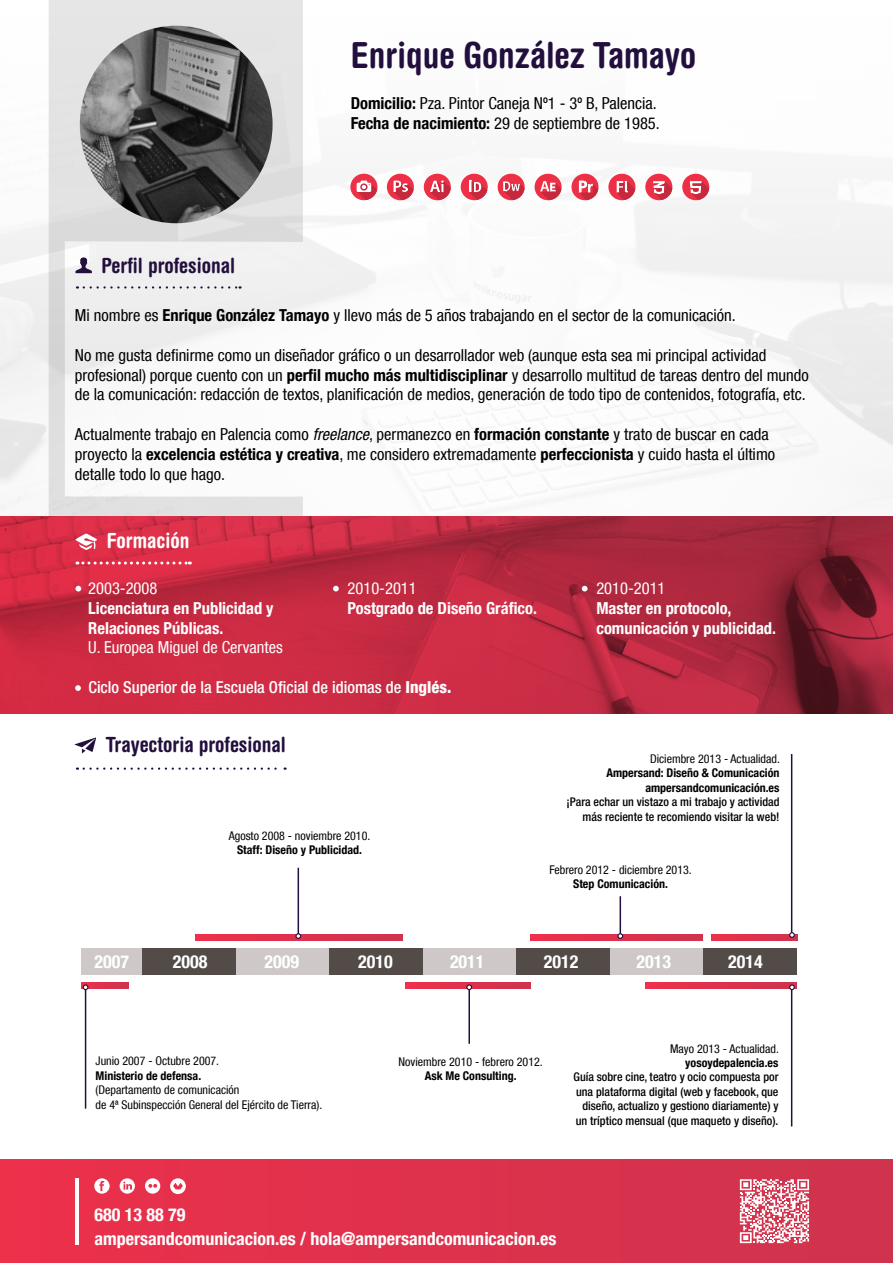
<style>
.page{position:relative;width:893px;height:1263px;background:#fff}
.page>*{position:absolute;margin:0;border:0;box-sizing:border-box;transform-origin:0 0}
.t1{font:700 condensed 36px "Helvetica Rounded";color:#220f3d}
.t2{font:700 condensed 21px "Helvetica Rounded";color:#220f3d}
.t3{font:700 condensed 21px "Helvetica Rounded";color:#fff}
.t4{font:700 condensed 18px/24px "Helvetica Neue LT Com";color:#fff}
.t5{font:condensed 16.5px/19.8px "Helvetica Neue LT Com";color:#000}
.t6{font:700 condensed 16.5px/19.8px "Helvetica Neue LT Com";color:#fff}
.t7{font:condensed 16.5px "Helvetica Neue LT Com";color:#fff}
.t8{font:500 condensed 16.5px "Helvetica Neue LT Com";color:#fff}
.t9{font:500 condensed 12px/14.4px "Helvetica Neue LT Com";color:#000;text-align:right}
.t10{font:condensed 12px/14.4px "Helvetica Neue LT Com";color:#000}
.t11{font:700 condensed 12px/14.4px "Helvetica Neue LT Com";color:#000;text-align:right}
.s1{font-weight:700}
.s2{font-style:italic}
.s3{font-weight:800}
</style>
<div class="page">
<img style="left:0;top:0;width:893px;height:516px">
<img style="left:0;top:516px;width:893px;height:198px">
<img style="left:80px;top:26px;width:193px;height:197px">
<svg style="left:75px;top:586px;width:6px;height:5px"></svg>
<svg style="left:333px;top:586px;width:6px;height:5px"></svg>
<svg style="left:582px;top:586px;width:6px;height:5px"></svg>
<svg style="left:75px;top:685px;width:6px;height:6px"></svg>
<div style="left:0;top:1160px;width:893px;height:103px;background:linear-gradient(to right,#ed304b,#ce334e)"></div>
<div style="left:350px;top:174px;width:27px;height:26px;background:#ee3047;border-radius:50%"></div>
<svg style="left:357px;top:181px;width:20px;height:19px"></svg>
<div style="left:387px;top:174px;width:27px;height:26px;background:#ee3047;border-radius:50%"></div>
<svg style="left:394px;top:181px;width:20px;height:19px"></svg>
<div style="left:424px;top:174px;width:27px;height:26px;background:#ee3047;border-radius:50%"></div>
<svg style="left:430px;top:180px;width:21px;height:20px"></svg>
<div style="left:461px;top:174px;width:27px;height:26px;background:#ee3047;border-radius:50%"></div>
<svg style="left:469px;top:181px;width:18px;height:19px"></svg>
<div style="left:498px;top:174px;width:27px;height:26px;background:#ee3047;border-radius:50%"></div>
<svg style="left:503px;top:181px;width:22px;height:19px"></svg>
<div style="left:645px;top:174px;width:27px;height:26px;background:#ee3047;border-radius:50%"></div>
<svg style="left:653px;top:181px;width:19px;height:19px"></svg>
<div style="left:682px;top:174px;width:27px;height:26px;background:#ee3047;border-radius:50%"></div>
<svg style="left:690px;top:181px;width:19px;height:19px"></svg>
<div style="left:535px;top:174px;width:27px;height:26px;background:#ee3047;border-radius:50%"></div>
<svg style="left:540px;top:181px;width:21px;height:19px"></svg>
<div style="left:571px;top:174px;width:27px;height:26px;background:#ee3047;border-radius:50%"></div>
<svg style="left:579px;top:181px;width:19px;height:19px"></svg>
<div style="left:608px;top:174px;width:27px;height:26px;background:#ee3047;border-radius:50%"></div>
<svg style="left:617px;top:181px;width:18px;height:19px"></svg>
<svg style="left:740px;top:1179px;width:69px;height:64px"></svg>
<svg style="left:84px;top:286px;width:157px;height:3px"></svg>
<svg style="left:77px;top:561px;width:113px;height:3px"></svg>
<svg style="left:84px;top:767px;width:202px;height:3px"></svg>
<svg style="left:75px;top:257px;width:17px;height:16px"></svg>
<svg style="left:75px;top:533px;width:22px;height:17px"></svg>
<div style="left:81px;top:948px;width:62px;height:26px;background:#cec9c8"></div>
<div style="left:236px;top:948px;width:93px;height:26px;background:#cec9c8"></div>
<div style="left:423px;top:948px;width:93px;height:26px;background:#cec9c8"></div>
<div style="left:609px;top:948px;width:94px;height:26px;background:#cec9c8"></div>
<div style="left:143px;top:948px;width:93px;height:26px;background:#524b48"></div>
<div style="left:329px;top:948px;width:94px;height:26px;background:#524b48"></div>
<div style="left:516px;top:948px;width:93px;height:26px;background:#524b48"></div>
<div style="left:703px;top:948px;width:93px;height:26px;background:#524b48"></div>
<svg style="left:81px;top:982px;width:48px;height:6px"></svg>
<svg style="left:195px;top:935px;width:207px;height:5px"></svg>
<svg style="left:406px;top:982px;width:124px;height:6px"></svg>
<svg style="left:530px;top:935px;width:173px;height:5px"></svg>
<svg style="left:711px;top:935px;width:86px;height:5px"></svg>
<svg style="left:645px;top:982px;width:151px;height:6px"></svg>
<hr style="left:85px;top:986px;width:1px;height:122px;background:#220f3d">
<hr style="left:468px;top:986px;width:2px;height:58px;background:#220f3d">
<hr style="left:791px;top:986px;width:1px;height:140px;background:#220f3d">
<hr style="left:298px;top:868px;width:1px;height:70px;background:#220f3d">
<hr style="left:620px;top:896px;width:1px;height:42px;background:#220f3d">
<hr style="left:791px;top:754px;width:1px;height:184px;background:#220f3d">
<hr style="left:75px;top:1178px;width:4px;height:67px;background:#fff">
<svg style="left:94px;top:1178px;width:16px;height:16px"></svg>
<svg style="left:120px;top:1178px;width:15px;height:16px"></svg>
<svg style="left:145px;top:1178px;width:15px;height:16px"></svg>
<svg style="left:170px;top:1178px;width:16px;height:16px"></svg>
<svg style="left:74px;top:737px;width:22px;height:16px"></svg>
<svg style="left:83px;top:984px;width:5px;height:6px"></svg>
<svg style="left:295px;top:933px;width:6px;height:6px"></svg>
<svg style="left:466px;top:984px;width:6px;height:6px"></svg>
<svg style="left:617px;top:933px;width:6px;height:6px"></svg>
<svg style="left:789px;top:984px;width:6px;height:6px"></svg>
<svg style="left:789px;top:932px;width:6px;height:6px"></svg>
<p class="t2" style="left:101px;top:253px;width:135px">Perfil profesional</p>
<h1 class="t1" style="left:351px;top:33px;width:347px">Enrique González Tamayo</h1>
<p class="t5" style="left:351px;top:94px;width:311px"><span class="s1">Domicilio:</span> Pza. Pintor Caneja Nº1 - 3º B, Palencia.<br><span class="s1">Fecha de nacimiento:</span> 29 de septiembre de 1985.</p>
<p class="t5" style="left:75px;top:305px;width:662px">Mi nombre es <span class="s1">Enrique González Tamayo</span> y llevo más de 5 años trabajando en el sector de la comunicación.</p>
<p class="t5" style="left:75px;top:345px;width:735px">No me gusta definirme como un diseñador gráfico o un desarrollador web (aunque esta sea mi principal actividad profesional) porque cuento con un <span class="s1">perfil mucho más multidisciplinar</span> y desarrollo multitud de tareas dentro del mundo de la comunicación: redacción de textos, planificación de medios, generación de todo tipo de contenidos, fotografía, etc.</p>
<p class="t5" style="left:75px;top:424px;width:702px">Actualmente trabajo en Palencia como <span class="s2">freelance</span>, permanezco en <span class="s1">formación constante</span> y trato de buscar en cada proyecto la <span class="s1">excelencia estética y creativa</span>, me considero extremadamente <span class="s1">perfeccionista</span> y cuido hasta el último detalle todo lo que hago.</p>
<p class="t3" style="left:107px;top:528px;width:84px">Formación</p>
<p class="t7" style="left:88px;top:578px;width:71px">2003-2008</p>
<p class="t6" style="left:88px;top:598px;width:187px">Licenciatura en Publicidad y<br>Relaciones Públicas.</p>
<p class="t7" style="left:88px;top:638px;width:196px">U. Europea Miguel de Cervantes</p>
<p class="t7" style="left:348px;top:578px;width:71px">2010-2011</p>
<p class="t6" style="left:348px;top:598px;width:191px">Postgrado de Diseño Gráfico.</p>
<p class="t8" style="left:88px;top:677px;width:364px">Ciclo Superior de la Escuela Oficial de idiomas de <span class="s3">Inglés.</span></p>
<p class="t7" style="left:596px;top:578px;width:71px">2010-2011</p>
<p class="t6" style="left:596px;top:598px;width:181px">Master en protocolo, comunicación y publicidad.</p>
<p class="t2" style="left:106px;top:732px;width:182px">Trayectoria profesional</p>
<p class="t10" style="left:229px;top:828px;width:143px">Agosto 2008 - noviembre 2010.</p>
<p class="t11" style="left:237px;top:842px;width:126px">Staff: Diseño y Publicidad.</p>
<p class="t10" style="left:650px;top:751px;width:131px">Diciembre 2013 - Actualidad.</p>
<p class="t11" style="left:606px;top:766px;width:175px">Ampersand: Diseño &amp; Comunicación ampersandcomunicación.es</p>
<p class="t9" style="left:566px;top:794px;width:214px">¡Para echar un vistazo a mi trabajo y actividad más reciente te recomiendo visitar la web!</p>
<p class="t10" style="left:549px;top:862px;width:144px">Febrero 2012 - diciembre 2013.</p>
<p class="t11" style="left:573px;top:876px;width:96px">Step Comunicación.</p>
<p class="t4" style="left:95px;top:949px;width:36px">2007</p>
<p class="t4" style="left:173px;top:949px;width:36px">2008</p>
<p class="t4" style="left:264px;top:949px;width:36px">2009</p>
<p class="t4" style="left:358px;top:949px;width:36px">2010</p>
<p class="t4" style="left:450px;top:949px;width:36px">2011</p>
<p class="t4" style="left:544px;top:949px;width:36px">2012</p>
<p class="t4" style="left:637px;top:949px;width:36px">2013</p>
<p class="t4" style="left:728px;top:949px;width:36px">2014</p>
<p class="t10" style="left:96px;top:1054px;width:125px">Junio 2007 - Octubre 2007.</p>
<p class="t11" style="left:96px;top:1068px;width:107px">Ministerio de defensa.</p>
<p class="t10" style="left:96px;top:1083px;width:228px">(Departamento de comunicación<br>de 4ª Subinspección General del Ejército de Tierra).</p>
<p class="t10" style="left:398px;top:1054px;width:146px">Noviembre 2010 - febrero 2012.</p>
<p class="t11" style="left:425px;top:1068px;width:93px">Ask Me Consulting.</p>
<p class="t10" style="left:670px;top:1041px;width:110px">Mayo 2013 - Actualidad.</p>
<p class="t11" style="left:685px;top:1056px;width:95px">yosoydepalencia.es</p>
<p class="t9" style="left:574px;top:1070px;width:206px">Guía sobre cine, teatro y ocio compuesta por una plataforma digital (web y facebook, que diseño, actualizo y gestiono diariamente) y un tríptico mensual (que maqueto y diseño).</p>
<p class="t4" style="left:95px;top:1202px;width:463px">680 13 88 79<br>ampersandcomunicacion.es / hola@ampersandcomunicacion.es</p>
</div>
